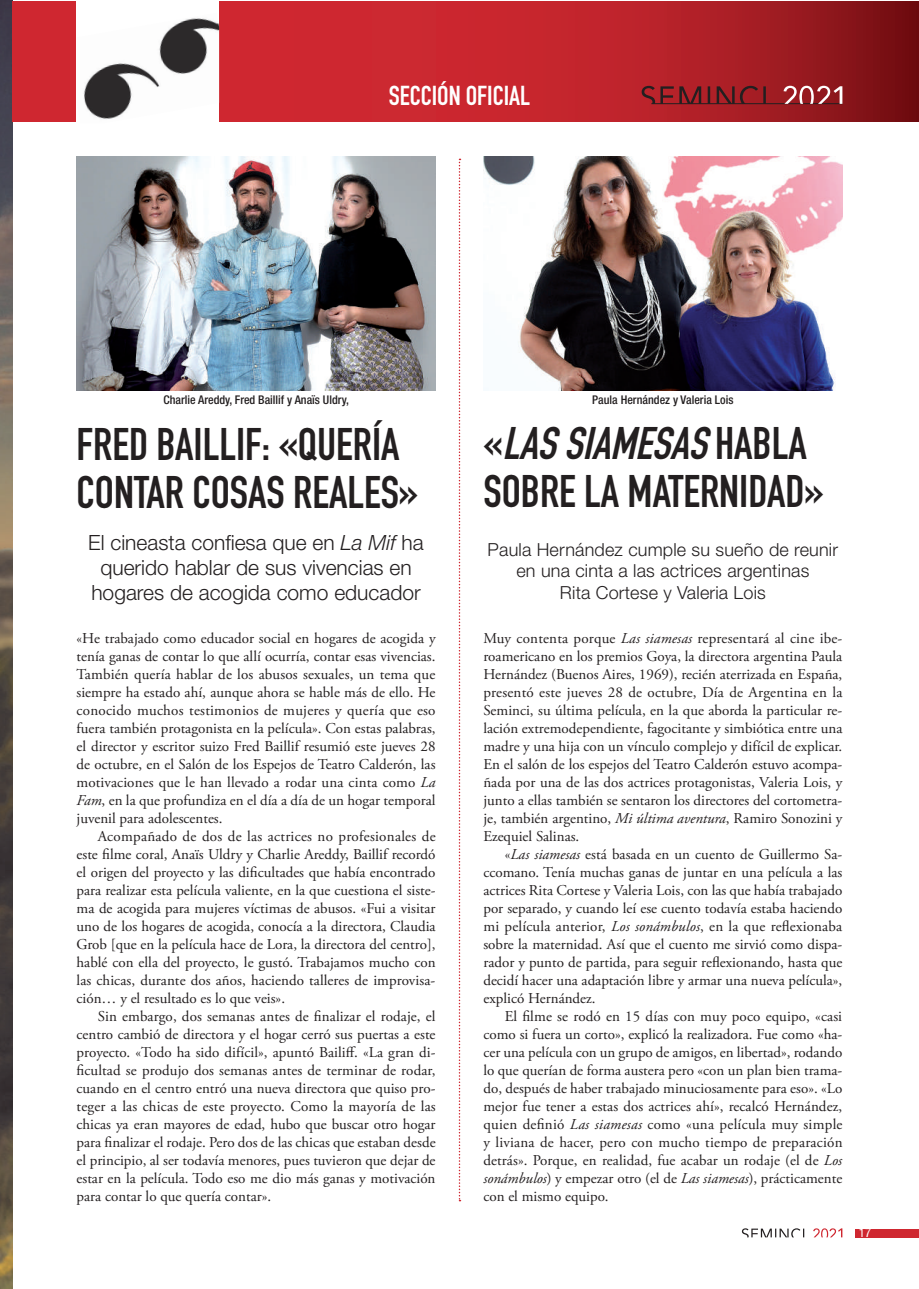
<style>
.page{position:relative;width:919px;height:1289px;background:#fff}
.page>*{position:absolute;margin:0;border:0;box-sizing:border-box;transform-origin:0 0}
.t1{font:45px/48px "DIN Engschrift Std";color:#231f20}
.t2{font:27px "DIN Engschrift Std";color:#fff}
.t3{font:300 21px/25.2px "Helvetica Neue LT Std";color:#231f20;text-align:center}
.t4{font:300 18px/21.6px "Helvetica Neue LT Std";letter-spacing:.01em;color:#231f20;text-align:center}
.t5{font:15px/18px "Adobe Garamond Pro";color:#231f20;text-align:justify}
.t6{font:condensed 12.75px "Helvetica Neue LT Std";color:#fff}
.t7{font:500 condensed 12px "Helvetica Neue LT Std";color:#231f20}
.s1{font-style:italic}
</style>
<div class="page">
<div style="left:855px;top:1228px;width:63px;height:9px;background:#cf2730"></div>
<svg style="left:741px;top:1228px;width:63px;height:9px"></svg>
<svg style="left:813px;top:1228px;width:29px;height:9px"></svg>
<img style="left:0;top:0;width:13px;height:1288px">
<svg style="left:13px;top:1px;width:905px;height:121px;background:#b9222a"></svg>
<svg style="left:641px;top:86px;width:124px;height:18px;background:#871f25"></svg>
<hr style="left:651px;top:103px;width:191px;height:1px;background:#231f20">
<img style="left:77px;top:157px;width:358px;height:234px">
<svg style="left:458px;top:159px;width:2px;height:1042px"></svg>
<svg style="left:783px;top:86px;width:59px;height:18px"></svg>
<div style="left:77px;top:0;width:142px;height:123px;background:#fff"></div>
<img style="left:83px;top:18px;width:136px;height:101px">
<img style="left:483px;top:157px;width:359px;height:234px">
<h2 class="t2" style="left:388px;top:80px;width:143px">SECCIÓN OFICIAL</h2>
<p class="t7" style="left:164px;top:393px;width:187px">Charlie Areddy, Fred Baillif y Anaïs Uldry,</p>
<p class="t7" style="left:592px;top:393px;width:143px">Paula Hernández y Valeria Lois</p>
<h1 class="t1" style="left:77px;top:420px;width:343px">FRED BAILLIF: «QUERÍA<br>CONTAR COSAS REALES»</h1>
<h3 class="t3" style="left:88px;top:529px;width:337px">El cineasta confiesa que en <span class="s1">La Mif</span> ha querido hablar de sus vivencias en hogares de acogida como educador</h3>
<p class="t5" style="left:77px;top:630px;width:360px">«He trabajado como educador social en hogares de acogida y tenía ganas de contar lo que allí ocurría, contar esas vivencias.<br>También quería hablar de los abusos sexuales, un tema que siempre ha estado ahí, aunque ahora se hable más de ello. He conocido muchos testimonios de mujeres y quería que eso fuera también protagonista en la película». Con estas palabras, el director y escritor suizo Fred Baillif resumió este jueves 28 de octubre, en el Salón de los Espejos de Teatro Calderón, las motivaciones que le han llevado a rodar una cinta como <span class="s1">La Fam</span>, en la que profundiza en el día a día de un hogar temporal juvenil para adolescentes.</p>
<p class="t5" style="left:77px;top:828px;width:360px;text-indent:21px">Acompañado de dos de las actrices no profesionales de este filme coral, Anaïs Uldry y Charlie Areddy, Baillif recordó el origen del proyecto y las dificultades que había encontrado para realizar esta película valiente, en la que cuestiona el siste&shy;ma de acogida para mujeres víctimas de abusos. «Fui a visitar uno de los hogares de acogida, conocía a la directora, Claudia Grob [que en la película hace de Lora, la directora del centro], hablé con ella del proyecto, le gustó. Trabajamos mucho con las chicas, durante dos años, haciendo talleres de improvisa&shy;ción… y el resultado es lo que veis».</p>
<p class="t5" style="left:77px;top:1008px;width:360px;text-indent:21px">Sin embargo, dos semanas antes de finalizar el rodaje, el centro cambió de directora y el hogar cerró sus puertas a este proyecto. «Todo ha sido difícil», apuntó Bailiff. «La gran di&shy;ficultad se produjo dos semanas antes de terminar de rodar, cuando en el centro entró una nueva directora que quiso pro&shy;teger a las chicas de este proyecto. Como la mayoría de las chicas ya eran mayores de edad, hubo que buscar otro hogar para finalizar el rodaje. Pero dos de las chicas que estaban desde el principio, al ser todavía menores, pues tuvieron que dejar de estar en la película. Todo eso me dio más ganas y motivación para contar lo que quería contar».</p>
<h1 class="t1" style="left:483px;top:419px;width:342px">« <span class="s1">LASSIAMESAS</span>H A B L A<br>SOBRE LA MATERNIDAD»</h1>
<p class="t4" style="left:487px;top:538px;width:352px">Paula Hernández cumple su sueño de reunir en una cinta a las actrices argentinas<br>Rita Cortese y Valeria Lois</p>
<p class="t5" style="left:483px;top:630px;width:360px">Muy contenta porque <span class="s1">Las siamesas</span> representará al cine ibe&shy;roamericano en los premios Goya, la directora argentina Paula Hernández (Buenos Aires, 1969), recién aterrizada en España, presentó este jueves 28 de octubre, Día de Argentina en la Seminci, su última película, en la que aborda la particular re&shy;lación extremodependiente, fagocitante y simbiótica entre una madre y una hija con un vínculo complejo y difícil de explicar.<br>En el salón de los espejos del Teatro Calderón estuvo acompa&shy;ñada por una de las dos actrices protagonistas, Valeria Lois, y junto a ellas también se sentaron los directores del cortometra&shy;je, también argentino, <span class="s1">Mi última aventura</span>, Ramiro Sonozini y Ezequiel Salinas.</p>
<p class="t5" style="left:483px;top:846px;width:360px;text-indent:21px">«<span class="s1">Las siamesas</span> está basada en un cuento de Guillermo Sa&shy;ccomano. Tenía muchas ganas de juntar en una película a las actrices Rita Cortese y Valeria Lois, con las que había trabajado por separado, y cuando leí ese cuento todavía estaba haciendo mi película anterior, <span class="s1">Los sonámbulos</span>, en la que reflexionaba sobre la maternidad. Así que el cuento me sirvió como dispa&shy;rador y punto de partida, para seguir reflexionando, hasta que decidí hacer una adaptación libre y armar una nueva película», explicó Hernández.</p>
<p class="t5" style="left:483px;top:1008px;width:360px;text-indent:21px">El filme se rodó en 15 días con muy poco equipo, «casi como si fuera un corto», explicó la realizadora. Fue como «ha&shy;cer una película con un grupo de amigos, en libertad», rodando lo que querían de forma austera pero «con un plan bien trama&shy;do, después de haber trabajado minuciosamente para eso». «Lo mejor fue tener a estas dos actrices ahí», recalcó Hernández, quien definió <span class="s1">Las siamesas</span> como «una película muy simple y liviana de hacer, pero con mucho tiempo de preparación detrás». Porque, en realidad, fue acabar un rodaje (el de <span class="s1">Los sonámbulos</span>) y empezar otro (el de <span class="s1">Las siamesas</span>), prácticamente con el mismo equipo.</p>
<p class="t6" style="left:858px;top:1225px;width:14px">17</p>
</div>
